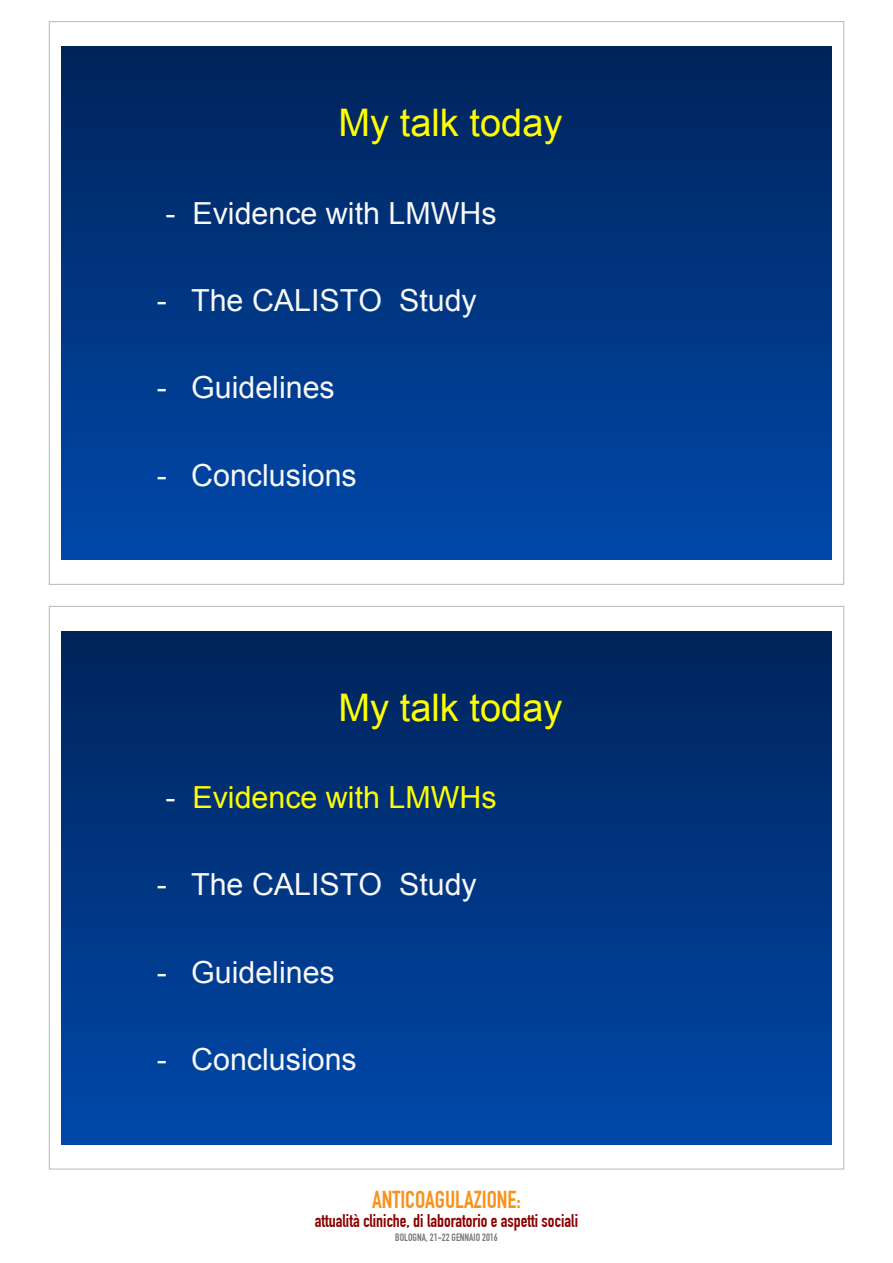
<style>
.page{position:relative;width:893px;height:1263px;background:#fff}
.page>*{position:absolute;margin:0;border:0;box-sizing:border-box;transform-origin:0 0}
.t1{font:37.95px "Arial";color:#ff0}
.t2{font:30.45px "Arial";color:#f8f8f8}
.t3{font:30.45px "Arial";color:#ff0}
.t4{font:700 24px "DIN Condensed";color:#f7931d}
.t5{font:700 18px "DIN Condensed";color:#8b0202}
.t6{font:700 10.5px "DIN Condensed";color:#76787b}
.s1{color:#f8f8f8}
</style>
<div class="page">
<div style="left:62px;top:631px;width:769px;height:513px;background:linear-gradient(to bottom,#00235a,#0049aa)"></div>
<div style="left:62px;top:46px;width:769px;height:514px;background:linear-gradient(to bottom,#00235a,#0048aa)"></div>
<p class="t1" style="left:339px;top:98px;width:225px">My talk today</p>
<p class="t2" style="left:165px;top:193px;width:333px">- Evidence with LMWHs</p>
<p class="t2" style="left:157px;top:280px;width:321px">- The CALISTO Study</p>
<p class="t2" style="left:157px;top:367px;width:179px">- Guidelines</p>
<p class="t2" style="left:157px;top:455px;width:201px">- Conclusions</p>
<p class="t1" style="left:339px;top:682px;width:225px">My talk today</p>
<p class="t3" style="left:165px;top:778px;width:333px"><span class="s1">-</span> Evidence with LMWHs</p>
<p class="t2" style="left:157px;top:865px;width:321px">- The CALISTO Study</p>
<p class="t2" style="left:157px;top:952px;width:179px">- Guidelines</p>
<p class="t2" style="left:157px;top:1039px;width:201px">- Conclusions</p>
<p class="t4" style="left:372px;top:1185px;width:150px">ANTICOAGULAZIONE:</p>
<p class="t5" style="left:315px;top:1210px;width:265px">attualità cliniche, di laboratorio e aspetti sociali</p>
<p class="t6" style="left:395px;top:1231px;width:104px">BOLOGNA, 21-22 GENNAIO 2016</p>
</div>
